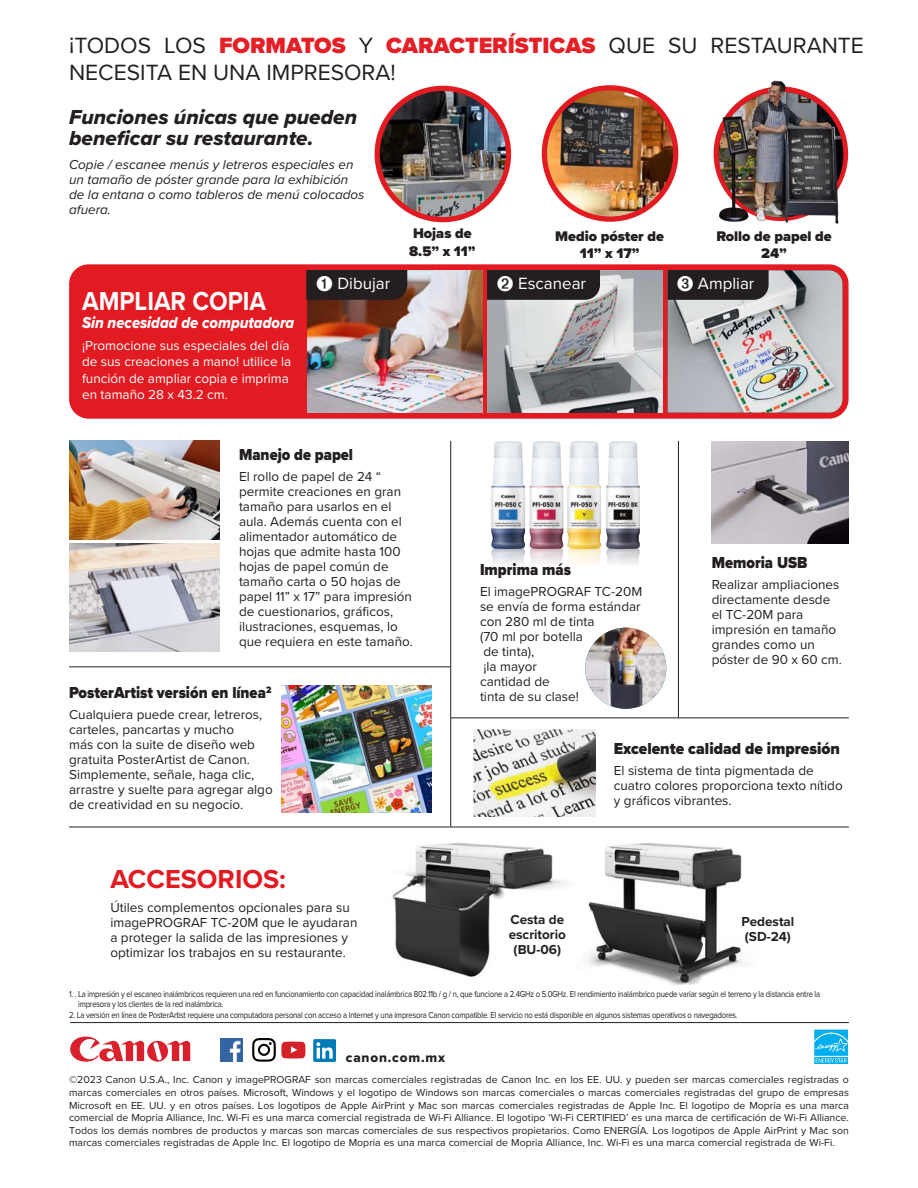
<style>
.page{position:relative;width:918px;height:1188px;background:#fff}
.page>*{position:absolute;margin:0;border:0;box-sizing:border-box;transform-origin:0 0}
.t1{font:700 27px "Proxima Nova";color:#fff;scale:.9 1}
.t2{font:700 27px "Proxima Nova";color:#e21a21}
.t3{font:22.8px/27.5px "Proxima Nova";color:#231f20}
.t4{font:21px/21px "Proxima Nova Extrabld It";color:#231f20}
.t5{font:16.95px "Proxima Nova";color:#fff}
.t6{font:900 16.5px "Proxima Nova";color:#231f20;scale:.9 1}
.t7{font:900 16.5px "Proxima Nova";color:#231f20;scale:.95 1}
.t8{font:16.5px "Proxima Nova Extrabld It";color:#fff;scale:.9 1}
.t9{font:900 14.4px "Proxima Nova";color:#231f20}
.t10{font:13.5px/15px "Proxima Nova";color:#231f20}
.t11{font:italic 13.5px/15px "Proxima Nova";color:#231f20}
.t12{font:13.5px/16.2px "Proxima Nova";color:#fff}
.t13{font:700 13.5px/15px "Proxima Nova";color:#231f20;text-align:center}
.t14{font:13.5px "Proxima Nova Extrabld";letter-spacing:.06em;color:#231f20}
.Legal{font:10.5px/12.6px "Proxima Nova";color:#231f20;text-align:justify}
.Header_for_table_tex{font:9px/9.8px "Proxima Nova";letter-spacing:-.025em;color:#231f20;scale:.86 1}
.s1{font-weight:900;color:#e41f25}
</style>
<div class="page">
<img style="left:713px;top:80px;width:136px;height:144px">
<img style="left:377px;top:88px;width:132px;height:132px;border-radius:66px">
<div style="left:375px;top:86px;width:136px;height:136px;border:5px solid #e21a21;border-radius:50%"></div>
<img style="left:544px;top:88px;width:130px;height:131px">
<div style="left:542px;top:85px;width:136px;height:137px;border:5px solid #e21a21;border-radius:50%"></div>
<div style="left:75px;top:270px;width:768px;height:143px;background:#e21a21;border-radius:13px"></div>
<div style="left:69px;top:264px;width:780px;height:155px;border:12px solid #e21a21;border-radius:13px"></div>
<img style="left:488px;top:270px;width:175px;height:143px">
<img style="left:308px;top:270px;width:175px;height:143px">
<img style="left:220px;top:1038px;width:22px;height:24px">
<svg style="left:252px;top:1038px;width:53px;height:24px"></svg>
<div style="left:313px;top:1039px;width:23px;height:23px;background:#007bb6;border-radius:2px"></div>
<svg style="left:316px;top:1042px;width:17px;height:17px"></svg>
<svg style="left:70px;top:1037px;width:120px;height:25px"></svg>
<svg style="left:814px;top:1029px;width:34px;height:1px"></svg>
<svg style="left:814px;top:1030px;width:35px;height:34px"></svg>
<hr style="left:70px;top:1022px;width:779px;height:1px;background:#231f20">
<img style="left:588px;top:843px;width:157px;height:141px">
<img style="left:392px;top:843px;width:196px;height:134px">
<div style="left:694px;top:436px;width:179px;height:284px;border:12px solid #fff;border-radius:13px"></div>
<img style="left:712px;top:442px;width:137px;height:102px">
<div style="left:464px;top:436px;width:197px;height:284px;border:12px solid #fff;border-radius:13px"></div>
<div style="left:69px;top:673px;width:383px;height:136px;border:12px solid #fff;border-radius:13px"></div>
<img style="left:282px;top:685px;width:150px;height:127px">
<img style="left:464px;top:436px;width:214px;height:130px">
<img style="left:585px;top:628px;width:81px;height:81px;border-radius:41px">
<div style="left:63px;top:434px;width:376px;height:223px;border:12px solid #fff;border-radius:13px"></div>
<img style="left:69px;top:440px;width:151px;height:99px">
<img style="left:69px;top:544px;width:151px;height:107px">
<hr style="left:69px;top:666px;width:381px;height:1px;background:#231f20">
<hr style="left:69px;top:827px;width:780px;height:1px;background:#231f20">
<hr style="left:451px;top:717px;width:398px;height:1px;background:#231f20">
<hr style="left:678px;top:441px;width:1px;height:276px;background:#231f20">
<hr style="left:450px;top:441px;width:1px;height:385px;background:#231f20">
<img style="left:473px;top:730px;width:123px;height:86px">
<svg style="left:487px;top:270px;width:113px;height:30px;background:#2a2627"></svg>
<svg style="left:306px;top:270px;width:101px;height:30px;background:#261f1f"></svg>
<div style="left:316px;top:276px;width:77px;height:19px;background:#231f20"></div>
<div style="left:497px;top:276px;width:92px;height:18px;background:#231f20"></div>
<img style="left:668px;top:270px;width:175px;height:143px">
<div style="left:677px;top:276px;width:79px;height:19px;background:#231f20"></div>
<p class="t3" style="left:69px;top:31px;width:796px">¡TODOS LOS <span class="s1">FORMATOS</span> Y <span class="s1">CARACTERÍSTICAS</span> QUE SU RESTAURANTE<br>NECESITA EN UNA IMPRESORA!</p>
<h3 class="t4" style="left:69px;top:106px;width:290px">Funciones únicas que pueden beneficar su restaurante.</h3>
<p class="t11" style="left:69px;top:156px;width:297px">Copie / escanee menús y letreros especiales en un tamaño de póster grande para la exhibición de la entana o como tableros de menú colocados afuera.</p>
<p class="t9" style="left:413px;top:223px;width:60px">Hojas de</p>
<p class="t9" style="left:409px;top:240px;width:68px">8.5” x 11”</p>
<p class="t9" style="left:555px;top:225px;width:110px">Medio póster de</p>
<p class="t9" style="left:580px;top:242px;width:61px">11” x 17”</p>
<p class="t9" style="left:716px;top:225px;width:117px">Rollo de papel de</p>
<p class="t9" style="left:761px;top:242px;width:27px">24”</p>
<p class="t1" style="left:82px;top:281px;width:206px">AMPLIAR COPIA</p>
<p class="t8" style="left:82px;top:310px;width:237px">Sin necesidad de computadora</p>
<p class="t12" style="left:82px;top:337px;width:211px">¡Promocione sus especiales del día de sus creaciones a mano! utilice la función de ampliar copia e imprima en tamaño 28 x 43.2 cm.</p>
<p class="t5" style="left:316px;top:271px;width:76px">➊ Dibujar</p>
<p class="t5" style="left:497px;top:271px;width:91px">➋ Escanear</p>
<p class="t5" style="left:677px;top:271px;width:79px">➌ Ampliar</p>
<p class="t6" style="left:239px;top:442px;width:128px">Manejo de papel</p>
<p class="t10" style="left:239px;top:468px;width:175px">El rollo de papel de 24 “ permite creaciones en gran tamaño para usarlos en el aula. Además cuenta con el alimentador automático de hojas que admite hasta 100 hojas de papel común de tamaño carta o 50 hojas de papel 11” x 17” para impresión de cuestionarios, gráficos, ilustraciones, esquemas, lo que requiera en este tamaño.</p>
<p class="t6" style="left:69px;top:680px;width:226px">PosterArtist versión en línea<sup>2</sup></p>
<p class="t10" style="left:69px;top:706px;width:205px">Cualquiera puede crear, letreros, carteles, pancartas y mucho<br>más con la suite de diseño web gratuita PosterArtist de Canon.<br>Simplemente, señale, haga clic, arrastre y suelte para agregar algo de creatividad en su negocio.</p>
<p class="t2" style="left:110px;top:859px;width:177px">ACCESORIOS:</p>
<p class="t10" style="left:110px;top:899px;width:249px">Útiles complementos opcionales para su imagePROGRAF TC-20M que le ayudaran a proteger la salida de las impresiones y optimizar los trabajos en su restaurante.</p>
<p class="t6" style="left:480px;top:558px;width:103px">Imprima más</p>
<p class="t10" style="left:480px;top:584px;width:164px;text-align:justify">El imagePROGRAF TC-20M se envía de forma estándar con 280 ml de tinta</p>
<p class="t10" style="left:480px;top:629px;width:105px">(70 ml por botella</p>
<p class="t10" style="left:483px;top:644px;width:52px">de tinta),</p>
<p class="t10" style="left:483px;top:659px;width:55px">¡la mayor</p>
<p class="t10" style="left:480px;top:674px;width:71px">cantidad de</p>
<p class="t10" style="left:480px;top:689px;width:100px">tinta de su clase!</p>
<p class="t6" style="left:712px;top:551px;width:108px">Memoria USB</p>
<p class="t10" style="left:712px;top:577px;width:132px">Realizar ampliaciones directamente desde el TC-20M para impresión en tamaño grandes como un póster de 90 x 60 cm.</p>
<p class="t13" style="left:510px;top:912px;width:55px">Cesta de</p>
<p class="t13" style="left:509px;top:927px;width:59px">escritorio (BU-06)</p>
<p class="t7" style="left:614px;top:736px;width:240px">Excelente calidad de impresión</p>
<p class="t10" style="left:614px;top:763px;width:230px">El sistema de tinta pigmentada de cuatro colores proporciona texto nítido y gráficos vibrantes.</p>
<p class="t13" style="left:742px;top:914px;width:54px">Pedestal</p>
<p class="t13" style="left:745px;top:929px;width:48px">(SD-24)</p>
<p class="Header_for_table_tex" style="left:78px;top:989px;width:864px;text-indent:-9px">1. . La impresión y el escaneo inalámbricos requieren una red en funcionamiento con capacidad inalámbrica 802.11b / g / n, que funcione a 2.4GHz o 5.0GHz. El rendimiento inalámbrico puede variar según el terreno y la distancia entre la impresora y los clientes de la red inalámbrica.</p>
<p class="Header_for_table_tex" style="left:69px;top:1010px;width:779px">2. La versión en línea de PosterArtist requiere una computadora personal con acceso a Internet y una impresora Canon compatible. El servicio no está disponible en algunos sistemas operativos o navegadores.</p>
<p class="t14" style="left:346px;top:1047px;width:101px">canon.com.mx</p>
<p class="Legal" style="left:69px;top:1073px;width:781px">©2023 Canon U.S.A., Inc. Canon y imagePROGRAF son marcas comerciales registradas de Canon Inc. en los EE. UU. y pueden ser marcas comerciales registradas o marcas comerciales en otros países. Microsoft, Windows y el logotipo de Windows son marcas comerciales o marcas comerciales registradas del grupo de empresas Microsoft en EE. UU. y en otros países. Los logotipos de Apple AirPrint y Mac son marcas comerciales registradas de Apple Inc. El logotipo de Mopria es una marca comercial de Mopria Alliance, Inc. Wi-Fi es una marca comercial registrada de Wi-Fi Alliance. El logotipo ‘Wi-Fi CERTIFIED’ es una marca de certificación de Wi-Fi Alliance.<br>Todos los demás nombres de productos y marcas son marcas comerciales de sus respectivos propietarios. Como ENERGÍA. Los logotipos de Apple AirPrint y Mac son marcas comerciales registradas de Apple Inc. El logotipo de Mopria es una marca comercial de Mopria Alliance, Inc. Wi-Fi es una marca comercial registrada de Wi-Fi.</p>
</div>
